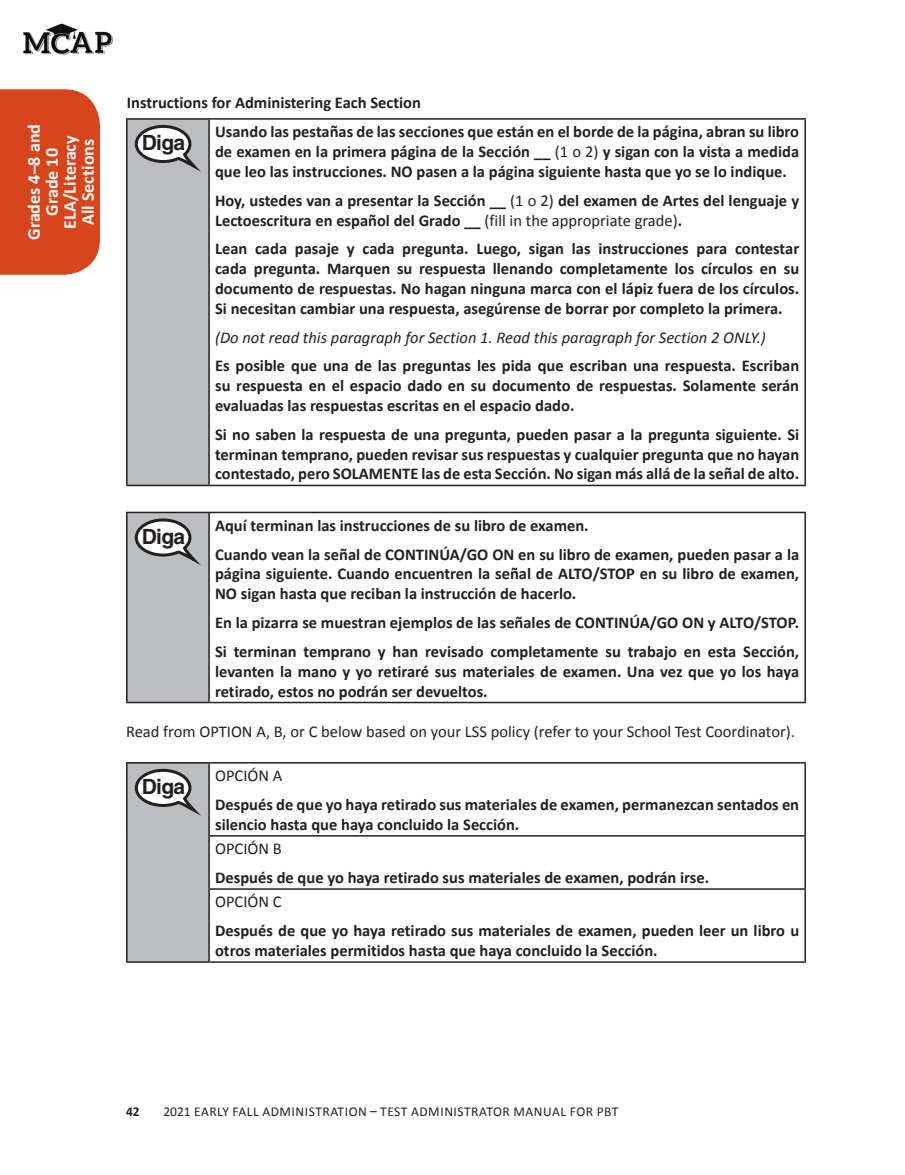
<style>
.page{position:relative;width:905px;height:1175px;background:#fff}
.page>*{position:absolute;margin:0;border:0;box-sizing:border-box;transform-origin:0 0}
.t1{font:700 21px "Helvetica LT Std";letter-spacing:-.035em;color:#231f20}
.t2{font:700 18px/18px "Calibri";color:#fff;text-align:center}
.SAY_text_Bold{font:700 16.5px/19.8px "Calibri";color:#231f20;text-align:justify}
.Main_Body_Text_-_Aft{font:16.5px "Calibri";color:#231f20}
.SAY_text_Bold-2{font:italic 16.5px "Calibri";color:#231f20}
.H3_NoTOC{font:700 16.5px "Calibri";color:#231f20}
.SAY_text_-_regular{font:16.5px "Calibri";color:#231f20}
.t3{font:13.5px "Calibri";letter-spacing:.04em;color:#231f20}
.t4{font:700 13.5px "Calibri";color:#231f20}
.s1{font-weight:400}
</style>
<div class="page">
<div style="left:0;top:89px;width:100px;height:186px;background:#d8441c"></div>
<img style="left:23px;top:23px;width:90px;height:32px">
<div style="left:127px;top:119px;width:82px;height:366px;background:#bcbdc0"></div>
<hr style="left:126px;top:118px;width:83px;height:2px;background:#231f20">
<hr style="left:126px;top:120px;width:2px;height:364px;background:#231f20">
<hr style="left:209px;top:118px;width:597px;height:2px;background:#231f20">
<hr style="left:208px;top:120px;width:2px;height:364px;background:#231f20">
<hr style="left:804px;top:120px;width:2px;height:364px;background:#231f20">
<hr style="left:126px;top:484px;width:83px;height:2px;background:#231f20">
<hr style="left:209px;top:484px;width:597px;height:2px;background:#231f20">
<svg style="left:135px;top:125px;width:62px;height:44px"></svg>
<div style="left:127px;top:512px;width:82px;height:190px;background:#bcbdc0"></div>
<hr style="left:126px;top:512px;width:83px;height:1px;background:#231f20">
<hr style="left:126px;top:513px;width:2px;height:188px;background:#231f20">
<hr style="left:209px;top:512px;width:597px;height:1px;background:#231f20">
<hr style="left:208px;top:513px;width:2px;height:188px;background:#231f20">
<hr style="left:804px;top:513px;width:2px;height:188px;background:#231f20">
<hr style="left:126px;top:701px;width:83px;height:2px;background:#231f20">
<hr style="left:209px;top:701px;width:597px;height:2px;background:#231f20">
<svg style="left:135px;top:518px;width:62px;height:44px"></svg>
<div style="left:127px;top:763px;width:82px;height:199px;background:#bcbdc0"></div>
<hr style="left:126px;top:762px;width:83px;height:1px;background:#231f20">
<hr style="left:126px;top:763px;width:2px;height:73px;background:#231f20">
<hr style="left:209px;top:762px;width:597px;height:1px;background:#231f20">
<hr style="left:208px;top:763px;width:2px;height:72px;background:#231f20">
<hr style="left:804px;top:763px;width:2px;height:72px;background:#231f20">
<hr style="left:126px;top:835px;width:2px;height:54px;background:#231f20">
<hr style="left:208px;top:835px;width:598px;height:1px;background:#231f20">
<hr style="left:208px;top:836px;width:2px;height:52px;background:#231f20">
<hr style="left:804px;top:836px;width:2px;height:52px;background:#231f20">
<hr style="left:126px;top:889px;width:2px;height:72px;background:#231f20">
<hr style="left:208px;top:888px;width:598px;height:1px;background:#231f20">
<hr style="left:208px;top:889px;width:2px;height:72px;background:#231f20">
<hr style="left:804px;top:889px;width:2px;height:72px;background:#231f20">
<hr style="left:126px;top:961px;width:83px;height:1px;background:#231f20">
<hr style="left:209px;top:961px;width:597px;height:1px;background:#231f20">
<svg style="left:135px;top:769px;width:62px;height:44px"></svg>
<p class="t2" style="left:24px;top:240px;width:117px;rotate:-90deg">Grades 4–8 and<br>Grade 10<br>ELA/Literacy<br>All Sections</p>
<h3 class="H3_NoTOC" style="left:127px;top:91px;width:296px">Instructions for Administering Each Section</h3>
<p class="t1" style="left:142px;top:130px;width:45px">Diga</p>
<p class="SAY_text_Bold" style="left:215px;top:121px;width:585px">Usando las pestañas de las secciones que están en el borde de la página, abran su libro de examen en la primera página de la Sección __ <span class="s1">(1 o 2)</span> y sigan con la vista a medida que leo las instrucciones. NO pasen a la página siguiente hasta que yo se lo indique.</p>
<p class="SAY_text_Bold" style="left:215px;top:190px;width:585px">Hoy, ustedes van a presentar la Sección __ <span class="s1">(1 o 2)</span> del examen de Artes del lenguaje y<br>Lectoescritura en español del Grado __ <span class="s1">(fill in the appropriate grade)</span>.</p>
<p class="SAY_text_Bold" style="left:215px;top:238px;width:585px">Lean cada pasaje y cada pregunta. Luego, sigan las instrucciones para contestar cada pregunta. Marquen su respuesta llenando completamente los círculos en su documento de respuestas. No hagan ninguna marca con el lápiz fuera de los círculos.<br>Si necesitan cambiar una respuesta, asegúrense de borrar por completo la primera.</p>
<p class="SAY_text_Bold-2" style="left:215px;top:326px;width:552px">(Do not read this paragraph for Section 1. Read this paragraph for Section 2 ONLY.)</p>
<p class="SAY_text_Bold" style="left:215px;top:355px;width:585px">Es posible que una de las preguntas les pida que escriban una respuesta. Escriban su respuesta en el espacio dado en su documento de respuestas. Solamente serán evaluadas las respuestas escritas en el espacio dado.</p>
<p class="SAY_text_Bold" style="left:215px;top:424px;width:585px">Si no saben la respuesta de una pregunta, pueden pasar a la pregunta siguiente. Si terminan temprano, pueden revisar sus respuestas y cualquier pregunta que no hayan contestado, pero SOLAMENTE las de esta Sección. No sigan más allá de la señal de alto.</p>
<p class="SAY_text_Bold" style="left:215px;top:515px;width:375px">Aquí terminan las instrucciones de su libro de examen.</p>
<p class="SAY_text_Bold" style="left:215px;top:543px;width:585px">Cuando vean la señal de CONTINÚA/GO ON en su libro de examen, pueden pasar a la página siguiente. Cuando encuentren la señal de ALTO/STOP en su libro de examen, NO sigan hasta que reciban la instrucción de hacerlo.</p>
<p class="SAY_text_Bold" style="left:215px;top:612px;width:585px">En la pizarra se muestran ejemplos de las señales de CONTINÚA/GO ON y ALTO/STOP.</p>
<p class="SAY_text_Bold" style="left:215px;top:641px;width:585px">Si terminan temprano y han revisado completamente su trabajo en esta Sección, levanten la mano y yo retiraré sus materiales de examen. Una vez que yo los haya retirado, estos no podrán ser devueltos.</p>
<p class="Main_Body_Text_-_Aft" style="left:126px;top:719px;width:670px">Read from OPTION A, B, or C below based on your LSS policy (refer to your School Test Coordinator).</p>
<p class="t1" style="left:142px;top:774px;width:45px">Diga</p>
<p class="t1" style="left:142px;top:524px;width:45px">Diga</p>
<p class="SAY_text_-_regular" style="left:215px;top:764px;width:69px">OPCIÓN A</p>
<p class="SAY_text_Bold" style="left:215px;top:794px;width:585px">Después de que yo haya retirado sus materiales de examen, permanezcan sentados en silencio hasta que haya concluido la Sección.</p>
<p class="SAY_text_-_regular" style="left:215px;top:837px;width:68px">OPCIÓN B</p>
<p class="SAY_text_Bold" style="left:215px;top:867px;width:495px">Después de que yo haya retirado sus materiales de examen, podrán irse.</p>
<p class="SAY_text_-_regular" style="left:215px;top:890px;width:68px">OPCIÓN C</p>
<p class="SAY_text_Bold" style="left:215px;top:920px;width:585px">Después de que yo haya retirado sus materiales de examen, pueden leer un libro u otros materiales permitidos hasta que haya concluido la Sección.</p>
<p class="t4" style="left:126px;top:1102px;width:15px">42</p>
<p class="t3" style="left:163px;top:1102px;width:456px">2021 EARLY FALL ADMINISTRATION – TEST ADMINISTRATOR MANUAL FOR PBT</p>
</div>
